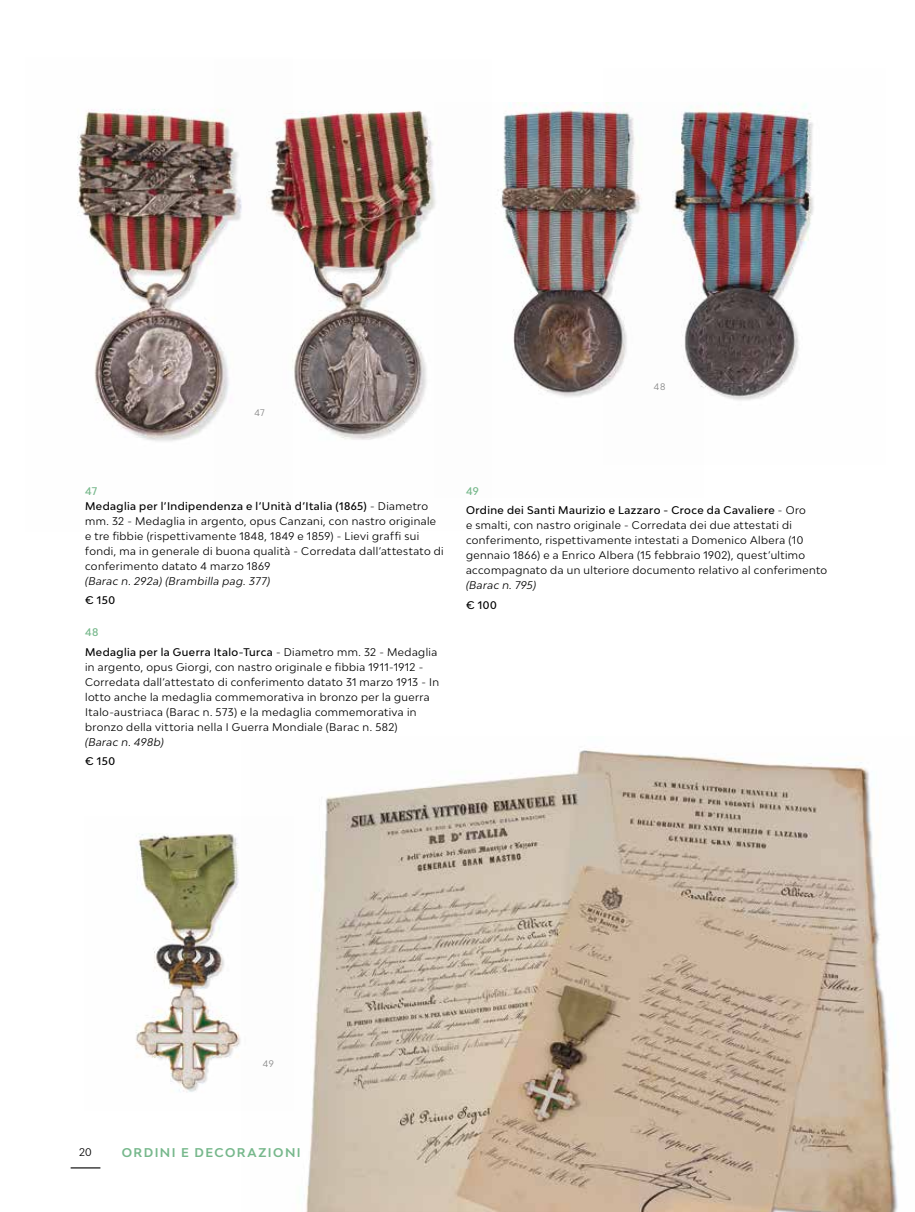
<style>
.page{position:relative;width:915px;height:1212px;background:#fff}
.page>*{position:absolute;margin:0;border:0;box-sizing:border-box;transform-origin:0 0}
.t1{font:700 12px "Bw Modelica";letter-spacing:.12em;color:#77b88c}
.t2{font:10.5px/15px "Bw Modelica";letter-spacing:.04em;color:#000}
.t3{font:500 10.5px/19.2px "Bw Modelica";letter-spacing:.04em;color:#000}
.t4{font:italic 10.5px "Bw Modelica";letter-spacing:.04em;color:#000}
.t5{font:9px "Bw Modelica";color:#878787}
.s1{font-weight:500;color:#77b88c}
.s2{font-weight:500}
.s3{color:#77b88c}
.s4{font-weight:400}
</style>
<div class="page">
<img style="left:77px;top:109px;width:138px;height:332px">
<img style="left:215px;top:109px;width:220px;height:331px">
<img style="left:435px;top:102px;width:168px;height:295px">
<img style="left:603px;top:102px;width:211px;height:298px">
<img style="left:306px;top:750px;width:592px;height:462px">
<img style="left:136px;top:833px;width:105px;height:259px">
<svg style="left:71px;top:1167px;width:29px;height:1px"></svg>
<p class="t5" style="left:254px;top:407px;width:12px">47</p>
<p class="t5" style="left:653px;top:381px;width:13px">48</p>
<p class="t2" style="left:85px;top:483px;width:360px"><span class="s1">47<br></span><span class="s2">Medaglia per l’Indipendenza e l’Unità d’Italia (1865)</span> - Diametro mm. 32 - Medaglia in argento, opus Canzani, con nastro originale e tre fibbie (rispettivamente 1848, 1849 e 1859) - Lievi graffi sui fondi, ma in generale di buona qualità - Corredata dall’attestato di conferimento datato 4 marzo 1869</p>
<p class="t4" style="left:85px;top:574px;width:187px">(Barac n. 292a) (Brambilla pag. 377)</p>
<p class="t3" style="left:85px;top:591px;width:31px">€ 150</p>
<p class="t3" style="left:85px;top:623px;width:353px"><span class="s3">48<br></span>Medaglia per la Guerra Italo-Turca <span class="s4">- Diametro mm. 32 - Medaglia</span></p>
<p class="t2" style="left:85px;top:659px;width:355px">in argento, opus Giorgi, con nastro originale e fibbia 1911-1912 - Corredata dall’attestato di conferimento datato 31 marzo 1913 - In lotto anche la medaglia commemorativa in bronzo per la guerra Italo-austriaca (Barac n. 573) e la medaglia commemorativa in bronzo della vittoria nella I Guerra Mondiale (Barac n. 582)</p>
<p class="t4" style="left:85px;top:735px;width:80px">(Barac n. 498b)</p>
<p class="t3" style="left:85px;top:751px;width:31px">€ 150</p>
<p class="t3" style="left:466px;top:481px;width:341px"><span class="s3">49<br></span>Ordine dei Santi Maurizio e Lazzaro - Croce da Cavaliere <span class="s4">- Oro</span></p>
<p class="t2" style="left:466px;top:518px;width:362px">e smalti, con nastro originale - Corredata dei due attestati di conferimento, rispettivamente intestati a Domenico Albera (10 gennaio 1866) e a Enrico Albera (15 febbraio 1902), quest’ultimo accompagnato da un ulteriore documento relativo al conferimento</p>
<p class="t4" style="left:466px;top:579px;width:72px">(Barac n. 795)</p>
<p class="t3" style="left:466px;top:595px;width:32px">€ 100</p>
<p class="t5" style="left:263px;top:1057px;width:13px">49</p>
<p class="t2" style="left:79px;top:1145px;width:14px">20</p>
<p class="t1" style="left:122px;top:1144px;width:180px">ORDINI E DECORAZIONI</p>
</div>
